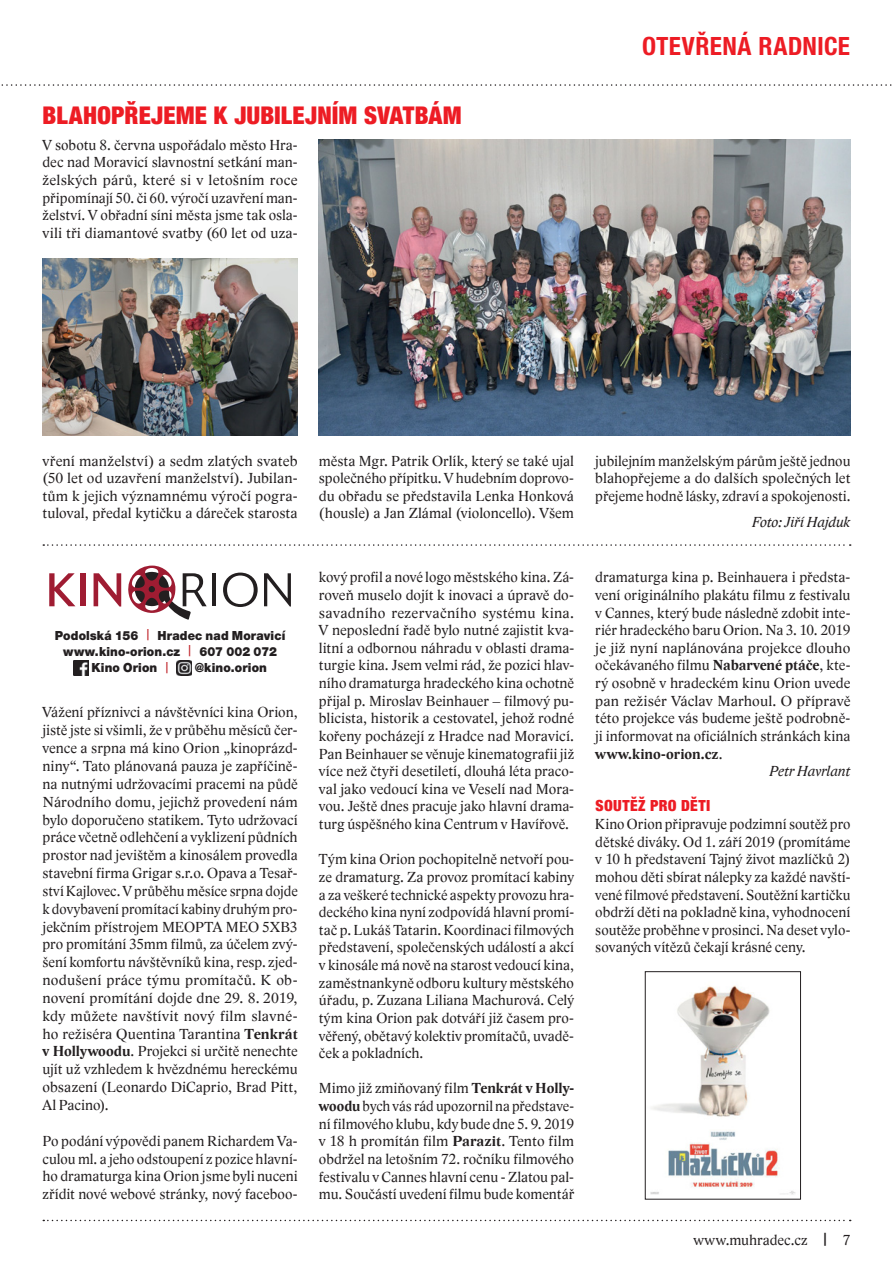
<style>
.page{position:relative;width:893px;height:1263px;background:#fff}
.page>*{position:absolute;margin:0;border:0;box-sizing:border-box;transform-origin:0 0}
.t1{font:27px "Nimbus Sans Novus TOT Bol Con";letter-spacing:.015em;color:#ed1c24}
.t2{font:26.25px "Nimbus Sans Novus TOT Bla Con";color:#ed1c24}
.t3{font:16.5px "Nimbus Sans Novus TOT Bla Con";letter-spacing:.025em;color:#ed1c24}
.t4{font:15px/17.5px "Lido STFCE";letter-spacing:.005em;color:#231f20;text-align:justify}
.t5{font:italic 15px "Lido STFCE";letter-spacing:-.01em;color:#231f20}
.t6{font:700 15px "Lido STFCE";letter-spacing:.005em;color:#231f20}
.t7{font:900 13.5px "Nimbus Sans Novus TOT";letter-spacing:.01em;color:#231f20;scale:.95 1}
.s1{font-family:"Nimbus Sans Novus TOT Med Con";font-weight:400;color:#c1272d}
.s2{font-weight:700}
.s3{font-weight:400}
</style>
<div class="page">
<svg style="left:1px;top:84px;width:891px;height:2px"></svg>
<svg style="left:43px;top:1220px;width:808px;height:1px"></svg>
<svg style="left:43px;top:544px;width:808px;height:2px"></svg>
<img style="left:43px;top:259px;width:255px;height:176px">
<img style="left:319px;top:140px;width:531px;height:295px">
<svg style="left:49px;top:573px;width:26px;height:33px"></svg>
<div style="left:80px;top:573px;width:5px;height:33px;background:#9f1c32"></div>
<svg style="left:94px;top:573px;width:27px;height:33px"></svg>
<hr style="left:212px;top:573px;width:4px;height:33px;background:#231f20">
<svg style="left:223px;top:573px;width:35px;height:34px"></svg>
<svg style="left:264px;top:573px;width:27px;height:33px"></svg>
<svg style="left:128px;top:566px;width:79px;height:54px"></svg>
<img style="left:73px;top:660px;width:15px;height:15px">
<img style="left:177px;top:660px;width:15px;height:15px">
<img style="left:650px;top:985px;width:146px;height:210px">
<div style="left:645px;top:971px;width:156px;height:228px;border:1px solid #231f20"></div>
<h2 class="t2" style="left:43px;top:105px;width:421px">BLAHOPŘEJEME K JUBILEJNÍM SVATBÁM</h2>
<p class="t4" style="left:43px;top:136px;width:257px">V sobotu 8. června uspořádalo město Hra&shy;dec nad Moravicí slavnostní setkání man&shy;želských párů, které si v letošním roce připomínají 50. či 60. výročí uzavření man&shy;želství. V obřadní síni města jsme tak osla&shy;vili tři diamantové svatby (60 let od uza-</p>
<h1 class="t1" style="left:642px;top:35px;width:210px">OTEVŘENÁ RADNICE</h1>
<p class="t4" style="left:43px;top:452px;width:257px">vření manželství) a sedm zlatých svateb (50 let od uzavření manželství). Jubilan&shy;tům k jejich významnému výročí pogra&shy;tuloval, předal kytičku a dáreček starosta</p>
<p class="t4" style="left:319px;top:452px;width:257px">města Mgr. Patrik Orlík, který se také ujal společného přípitku. V hudebním doprovo&shy;du obřadu se představila Lenka Honková (housle) a Jan Zlámal (violoncello). Všem</p>
<p class="t4" style="left:595px;top:452px;width:257px">jubilejním manželským párům ještě jednou blahopřejeme a do dalších společných let přejeme hodně lásky, zdraví a spokojenosti.</p>
<p class="t5" style="left:752px;top:514px;width:100px">Foto: Jiří Hajduk</p>
<p class="t7" style="left:55px;top:630px;width:244px">Podolská 156 <span class="s1">|</span> Hradec nad Moravicí</p>
<p class="t7" style="left:63px;top:646px;width:227px">www.kino-orion.cz <span class="s1">|</span> 607 002 072</p>
<p class="t7" style="left:91px;top:662px;width:84px">Kino Orion <span class="s1">|</span></p>
<p class="t7" style="left:195px;top:662px;width:77px">@kino.orion</p>
<p class="t4" style="left:43px;top:704px;width:257px">Vážení příznivci a návštěvníci kina Orion, jistě jste si všimli, že v průběhu měsíců čer&shy;vence a srpna má kino Orion „kinoprázd&shy;niny“. Tato plánovaná pauza je zapříčině&shy;na nutnými udržovacími pracemi na půdě Národního domu, jejichž provedení nám bylo doporučeno statikem. Tyto udržovací práce včetně odlehčení a vyklizení půdních prostor nad jevištěm a kinosálem provedla stavební firma Grigar s.r.o. Opava a Tesař&shy;ství Kajlovec. V průběhu měsíce srpna dojde k dovybavení promítací kabiny druhým pro&shy;jekčním přístrojem MEOPTA MEO 5XB3 pro promítání 35mm filmů, za účelem zvý&shy;šení komfortu návštěvníků kina, resp. zjed&shy;nodušení práce týmu promítačů. K ob&shy;novení promítání dojde dne 29. 8. 2019, kdy můžete navštívit nový film slavné&shy;ho režiséra Quentina Tarantina <span class="s2">Tenkrát v Hollywoodu</span>. Projekci si určitě nenechte ujít už vzhledem k hvězdnému hereckému obsazení (Leonardo DiCaprio, Brad Pitt, Al Pacino).</p>
<p class="t4" style="left:43px;top:1132px;width:257px">Po podání výpovědi panem Richardem Va&shy;culou ml. a jeho odstoupení z pozice hlavní&shy;ho dramaturga kina Orion jsme byli nuceni zřídit nové webové stránky, nový faceboo-</p>
<p class="t4" style="left:319px;top:569px;width:257px">kový profil a nové logo městského kina. Zá&shy;roveň muselo dojít k inovaci a úpravě do&shy;savadního rezervačního systému kina.<br>V neposlední řadě bylo nutné zajistit kva&shy;litní a odbornou náhradu v oblasti drama&shy;turgie kina. Jsem velmi rád, že pozici hlav&shy;ního dramaturga hradeckého kina ochotně přijal p. Miroslav Beinhauer – filmový pu&shy;blicista, historik a cestovatel, jehož rodné kořeny pocházejí z Hradce nad Moravicí.<br>Pan Beinhauer se věnuje kinematografii již více než čtyři desetiletí, dlouhá léta praco&shy;val jako vedoucí kina ve Veselí nad Mora&shy;vou. Ještě dnes pracuje jako hlavní drama&shy;turg úspěšného kina Centrum v Havířově.</p>
<p class="t4" style="left:319px;top:851px;width:257px">Tým kina Orion pochopitelně netvoří pou&shy;ze dramaturg. Za provoz promítací kabiny a za veškeré technické aspekty provozu hra&shy;deckého kina nyní zodpovídá hlavní promí&shy;tač p. Lukáš Tatarin. Koordinaci filmových představení, společenských událostí a akcí v kinosále má nově na starost vedoucí kina, zaměstnankyně odboru kultury městského úřadu, p. Zuzana Liliana Machurová. Celý tým kina Orion pak dotváří již časem pro&shy;věřený, obětavý kolektiv promítačů, uvadě&shy;ček a pokladních.</p>
<p class="t4" style="left:319px;top:1080px;width:257px">Mimo již zmiňovaný film <span class="s2">Tenkrát v Holly&shy;woodu</span> bych vás rád upozornil na představe&shy;ní filmového klubu, kdy bude dne 5. 9. 2019 v 18 h promítán film <span class="s2">Parazit</span>. Tento film obdržel na letošním 72. ročníku filmového festivalu v Cannes hlavní cenu - Zlatou pal&shy;mu. Součástí uvedení filmu bude komentář</p>
<p class="t4" style="left:595px;top:569px;width:257px">dramaturga kina p. Beinhauera i předsta-</p>
<p class="t4" style="left:595px;top:586px;width:257px">vení originálního plakátu filmu z festivalu</p>
<p class="t4" style="left:595px;top:604px;width:257px">v Cannes, který bude následně zdobit inte-</p>
<p class="t4" style="left:595px;top:622px;width:257px">riér hradeckého baru Orion. Na 3. 10. 2019</p>
<p class="t4" style="left:595px;top:639px;width:257px">je již nyní naplánována projekce dlouho</p>
<p class="t4" style="left:595px;top:657px;width:257px">očekávaného filmu <span class="s2">Nabarvené ptáče</span>, kte-</p>
<p class="t4" style="left:595px;top:674px;width:257px">rý osobně v hradeckém kinu Orion uvede</p>
<p class="t4" style="left:595px;top:692px;width:257px">pan režisér Václav Marhoul. O přípravě</p>
<p class="t4" style="left:595px;top:710px;width:257px">této projekce vás budeme ještě podrobně-</p>
<p class="t4" style="left:595px;top:727px;width:257px">ji informovat na oficiálních stránkách kina</p>
<p class="t6" style="left:595px;top:746px;width:129px">www.kino-orion.cz<span class="s3">.</span></p>
<p class="t5" style="left:769px;top:763px;width:82px">Petr Havrlant</p>
<p class="t3" style="left:595px;top:799px;width:116px">SOUTĚŽ PRO DĚTI</p>
<p class="t4" style="left:595px;top:815px;width:257px">Kino Orion připravuje podzimní soutěž pro dětské diváky. Od 1. září 2019 (promítáme v 10 h představení Tajný život mazlíčků 2) mohou děti sbírat nálepky za každé navští&shy;vené filmové představení. Soutěžní kartičku obdrží děti na pokladně kina, vyhodnocení soutěže proběhne v prosinci. Na deset vylo&shy;sovaných vítězů čekají krásné ceny.</p>
<p class="t4" style="left:693px;top:1231px;width:159px">www.muhradec.cz | 7</p>
</div>
